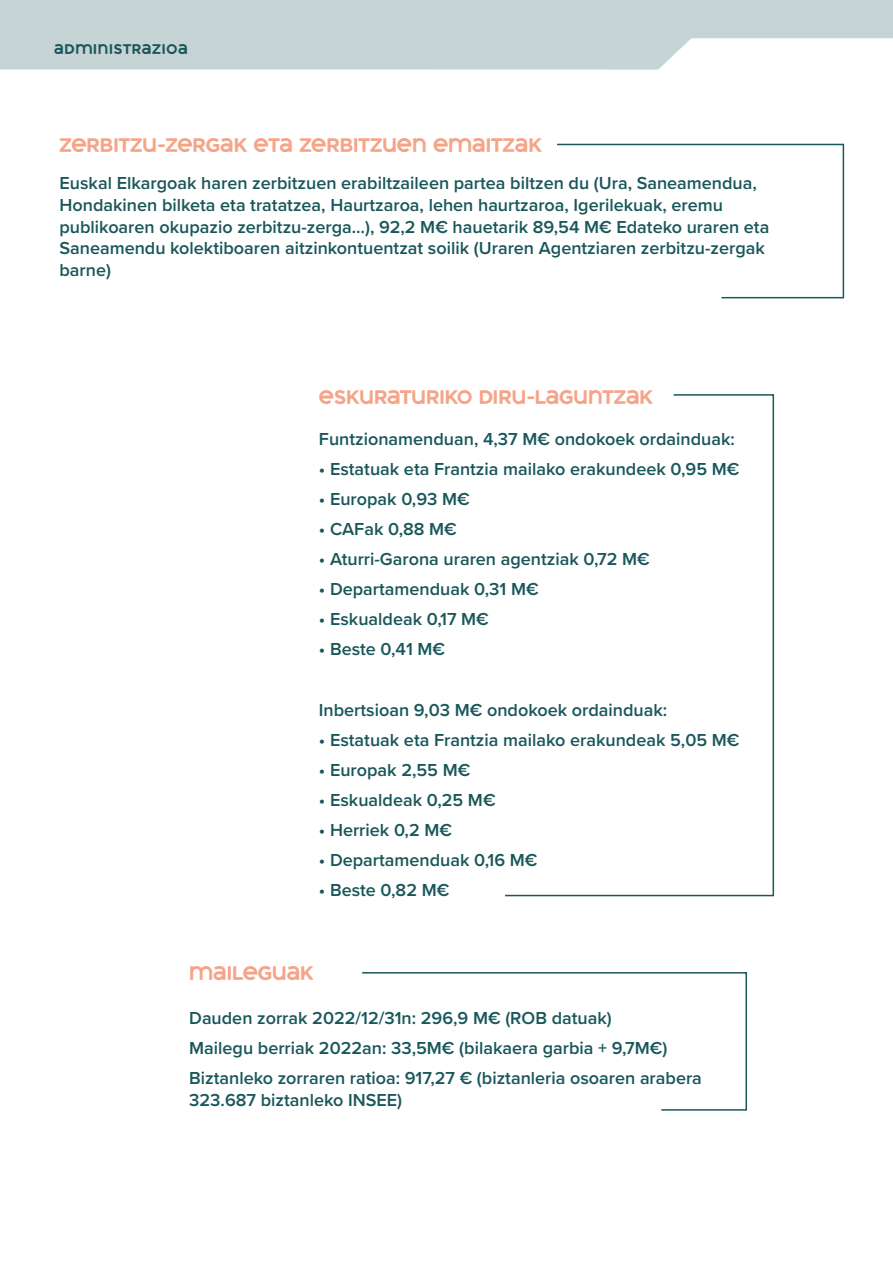
<style>
.page{position:relative;width:893px;height:1263px;background:#fff}
.page>*{position:absolute;margin:0;border:0;box-sizing:border-box;transform-origin:0 0}
.t1{font:21px "Arkam";color:#f5a488}
.t2{font:600 18px/21.6px "Proxima Nova";color:#19575a}
.t3{font:15px "Arkam";letter-spacing:.05em;color:#19575a}
</style>
<div class="page">
<svg style="left:0;top:0;width:893px;height:70px;background:#ccd8d9"></svg>
<svg style="left:362px;top:972px;width:385px;height:139px"></svg>
<svg style="left:505px;top:394px;width:270px;height:503px"></svg>
<svg style="left:557px;top:143px;width:288px;height:156px"></svg>
<p class="t3" style="left:54px;top:42px;width:135px">ADMI NISTRAZIOA</p>
<p class="t1" style="left:60px;top:135px;width:15px">ZERB</p>
<p class="t1" style="left:113px;top:135px;width:155px">ITZU-ZERGAK ETA</p>
<p class="t1" style="left:299px;top:135px;width:27px">ZERB</p>
<p class="t1" style="left:353px;top:135px;width:45px">ITZUEN</p>
<p class="t1" style="left:433px;top:135px;width:110px">EMAITZAK</p>
<p class="t2" style="left:60px;top:172px;width:711px">Euskal Elkargoak haren zerbitzuen erabiltzaileen partea biltzen du (Ura, Saneamendua, Hondakinen bilketa eta tratatzea, Haurtzaroa, lehen haurtzaroa, Igerilekuak, eremu publikoaren okupazio zerbitzu-zerga…), 92,2 M€ hauetarik 89,54 M€ Edateko uraren eta Saneamendu kolektiboaren aitzinkontuentzat soilik (Uraren Agentziaren zerbitzu-zergak barne)</p>
<p class="t1" style="left:319px;top:387px;width:55px">ESKURATUR</p>
<p class="t1" style="left:439px;top:387px;width:149px">IKO DIRU-LAGUNT</p>
<p class="t1" style="left:614px;top:387px;width:41px">ZAK</p>
<p class="t2" style="left:319px;top:427px;width:417px">Funtzionamenduan, 4,37 M€ ondokoek ordainduak:</p>
<p class="t2" style="left:319px;top:457px;width:422px">• Estatuak eta Frantzia mailako erakundeek 0,95 M€</p>
<p class="t2" style="left:319px;top:488px;width:152px">• Europak 0,93 M€</p>
<p class="t2" style="left:319px;top:518px;width:140px">• CAFak 0,88 M€</p>
<p class="t2" style="left:319px;top:548px;width:332px">• Aturri-Garona uraren agentziak 0,72 M€</p>
<p class="t2" style="left:319px;top:578px;width:221px">• Departamenduak 0,31 M€</p>
<p class="t2" style="left:319px;top:608px;width:171px">• Eskualdeak 0,17 M€</p>
<p class="t2" style="left:319px;top:638px;width:128px">• Beste 0,41 M€</p>
<p class="t2" style="left:319px;top:698px;width:350px">Inbertsioan 9,03 M€ ondokoek ordainduak:</p>
<p class="t2" style="left:319px;top:728px;width:422px">• Estatuak eta Frantzia mailako erakundeak 5,05 M€</p>
<p class="t2" style="left:319px;top:758px;width:153px">• Europak 2,55 M€</p>
<p class="t2" style="left:319px;top:788px;width:178px">• Eskualdeak 0,25 M€</p>
<p class="t2" style="left:319px;top:819px;width:135px">• Herriek 0,2 M€</p>
<p class="t2" style="left:319px;top:849px;width:220px">• Departamenduak 0,16 M€</p>
<p class="t2" style="left:319px;top:879px;width:132px">• Beste 0,82 M€</p>
<p class="t1" style="left:189px;top:963px;width:126px">MAILEGUAK</p>
<p class="t2" style="left:189px;top:1002px;width:514px;line-height:30.2px">Dauden zorrak 2022/12/31n: 296,9 M€ (ROB datuak)<br>Mailegu berriak 2022an: 33,5M€ (bilakaera garbia + 9,7M€)<br>Biztanleko zorraren ratioa: 917,27 € (biztanleria osoaren arabera</p>
<p class="t2" style="left:189px;top:1088px;width:214px">323.687 biztanleko INSEE)</p>
</div>
